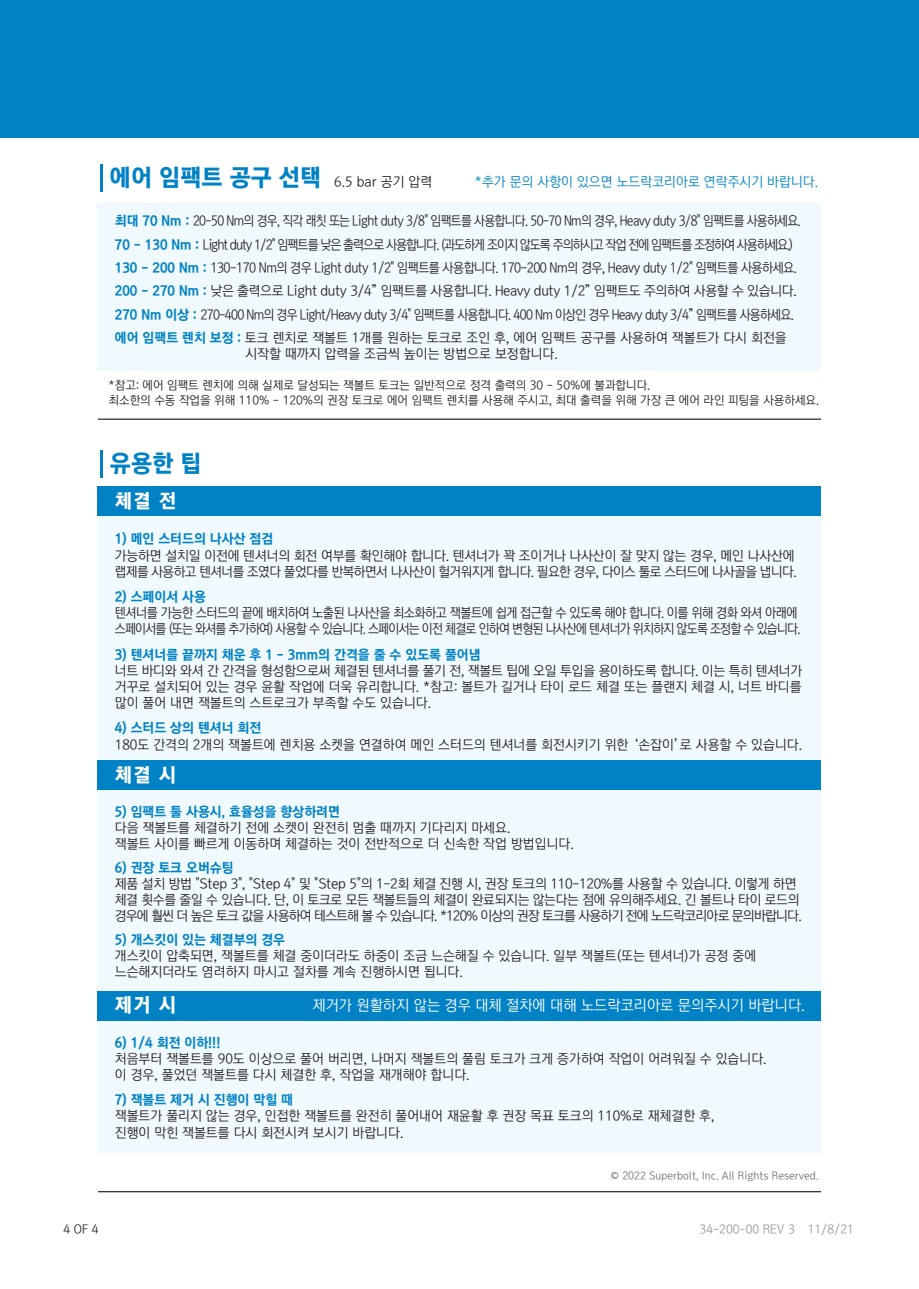
<style>
.page{position:relative;width:919px;height:1289px;background:#fff}
.page>*{position:absolute;margin:0;border:0;box-sizing:border-box;transform-origin:0 0}
.t1{font:24px "Korean GD18 R";color:#0082c5}
.t2{font:19.5px "Korean GD18 R";color:#fff}
.t3{font:15px "Korean GD12 R";color:#fff}
.t4{font:13.5px/23.4px "Korean GD12 R";letter-spacing:-.055em;color:#231f20;scale:.91 1}
.t5{font:13.5px/16.2px "Korean GD12 R";color:#231f20}
.t6{font:13.5px/16.2px "Korean GD12 R";letter-spacing:-.02em;color:#231f20;text-align:justify}
.t7{font:13.5px "Korean GD17 R";color:#0082c5}
.t8{font:13.5px/16.2px "Korean GD12 R";letter-spacing:-.06em;color:#231f20;scale:.94 1}
.t9{font:13.5px/16.2px "Korean GD12 R";letter-spacing:-.04em;color:#231f20}
.t10{font:13.5px "Korean GD12 R";color:#0082c5}
.t11{font:12px/14.4px "Korean GD12 R";color:#231f20}
.t12{font:12px "Korean GD12 R";color:#939598}
.t13{font:10.5px "Korean GD12 R";color:#6c6d70}
.s1{font-family:"Korean GD17 R";color:#0082c5}
</style>
<div class="page">
<div style="left:0;top:0;width:918px;height:137px;background:#0082c5"></div>
<hr style="left:100px;top:450px;width:2px;height:28px;background:#0082c5">
<div style="left:97px;top:515px;width:723px;height:245px;background:#f0f9fd"></div>
<div style="left:97px;top:486px;width:723px;height:29px;background:#0082c5"></div>
<div style="left:97px;top:784px;width:723px;height:207px;background:#f0f9fd"></div>
<div style="left:97px;top:760px;width:723px;height:29px;background:#0082c5"></div>
<div style="left:97px;top:1020px;width:723px;height:132px;background:#f0f9fd"></div>
<div style="left:97px;top:991px;width:723px;height:29px;background:#0082c5"></div>
<hr style="left:98px;top:1191px;width:723px;height:1px;background:#231f20">
<hr style="left:98px;top:418px;width:723px;height:2px;background:#231f20">
<hr style="left:100px;top:164px;width:2px;height:28px;background:#0082c5">
<div style="left:97px;top:203px;width:723px;height:168px;background:#f0f9fd"></div>
<h1 class="t1" style="left:110px;top:165px;width:213px">에어 임팩트 공구 선택</h1>
<p class="t4" style="left:115px;top:209px;width:755px"><span class="s1">최대 70 Nm :</span> 20-50 Nm의 경우, 직각 래칫 또는 Light duty 3/8" 임팩트를 사용합니다. 50-70 Nm의 경우, Heavy duty 3/8" 임팩트를 사용하세요.<br><span class="s1">70 - 130 Nm :</span> Light duty 1/2" 임팩트를 낮은 출력으로 사용합니다. (과도하게 조이지 않도록 주의하시고 작업 전에 임팩트를 조정하여 사용하세요.)<br><span class="s1">130 - 200 Nm :</span> 130-170 Nm의 경우 Light duty 1/2" 임팩트를 사용합니다. 170-200 Nm의 경우, Heavy duty 1/2" 임팩트를 사용하세요.<br><span class="s1">200 - 270 Nm :</span> 낮은 출력으로 Light duty 3/4” 임팩트를 사용합니다. Heavy duty 1/2” 임팩트도 주의하여 사용할 수 있습니다.<br><span class="s1">270 Nm 이상 :</span> 270-400 Nm의 경우 Light/Heavy duty 3/4" 임팩트를 사용합니다. 400 Nm 이상인 경우 Heavy duty 3/4” 임팩트를 사용하세요. <span class="s1">에어 임팩트 렌치 보정 :</span> 토크 렌치로 잭볼트 1개를 원하는 토크로 조인 후, 에어 임팩트 공구를 사용하여 잭볼트가 다시 회전을</p>
<p class="t5" style="left:245px;top:346px;width:314px">시작할 때까지 압력을 조금씩 높이는 방법으로 보정합니다.</p>
<p class="t11" style="left:109px;top:378px;width:712px">*참고: 에어 임팩트 렌치에 의해 실제로 달성되는 잭볼트 토크는 일반적으로 정격 출력의 30 - 50%에 불과합니다.<br>최소한의 수동 작업을 위해 110% - 120%의 권장 토크로 에어 임팩트 렌치를 사용해 주시고, 최대 출력을 위해 가장 큰 에어 라인 피팅을 사용하세요.</p>
<p class="t6" style="left:334px;top:173px;width:100px">6.5 bar 공기 압력</p>
<p class="t10" style="left:475px;top:174px;width:345px">*추가 문의 사항이 있으면 노드락코리아로 연락주시기 바랍니다.</p>
<h1 class="t1" style="left:110px;top:451px;width:93px">유용한 팁</h1>
<h2 class="t2" style="left:115px;top:490px;width:63px">체결 전</h2>
<p class="t7" style="left:115px;top:532px;width:160px">1) 메인 스터드의 나사산 점검</p>
<p class="t9" style="left:115px;top:547px;width:683px">가능하면 설치일 이전에 텐셔너의 회전 여부를 확인해야 합니다. 텐셔너가 꽉 조이거나 나사산이 잘 맞지 않는 경우, 메인 나사산에 랩제를 사용하고 텐셔너를 조였다 풀었다를 반복하면서 나사산이 헐거워지게 합니다. 필요한 경우, 다이스 툴로 스터드에 나사골을 냅니다.</p>
<p class="t7" style="left:115px;top:589px;width:93px">2) 스페이서 사용</p>
<p class="t8" style="left:115px;top:605px;width:731px">텐셔너를 가능한 스터드의 끝에 배치하여 노출된 나사산을 최소화하고 잭볼트에 쉽게 접근할 수 있도록 해야 합니다. 이를 위해 경화 와셔 아래에 스페이서를 (또는 와셔를 추가하여) 사용할 수 있습니다. 스페이서는 이전 체결로 인하여 변형된 나사산에 텐셔너가 위치하지 않도록 조정할 수 있습니다.</p>
<p class="t7" style="left:115px;top:647px;width:367px">3) 텐셔너를 끝까지 채운 후 1 - 3mm의 간격을 줄 수 있도록 풀어냄</p>
<p class="t6" style="left:115px;top:662px;width:689px">너트 바디와 와셔 간 간격을 형성함으로써 체결된 텐셔너를 풀기 전, 잭볼트 팁에 오일 투입을 용이하도록 합니다. 이는 특히 텐셔너가 거꾸로 설치되어 있는 경우 윤활 작업에 더욱 유리합니다. *참고: 볼트가 길거나 타이 로드 체결 또는 플랜지 체결 시, 너트 바디를 많이 풀어 내면 잭볼트의 스트로크가 부족할 수도 있습니다.</p>
<p class="t7" style="left:115px;top:721px;width:148px">4) 스터드 상의 텐셔너 회전</p>
<p class="t5" style="left:115px;top:736px;width:688px">180도 간격의 2개의 잭볼트에 렌치용 소켓을 연결하여 메인 스터드의 텐셔너를 회전시키기 위한 ‘손잡이’로 사용할 수 있습니다.</p>
<h2 class="t2" style="left:115px;top:764px;width:63px">체결 시</h2>
<p class="t7" style="left:115px;top:804px;width:227px">5) 임팩트 툴 사용시, 효율성을 향상하려면</p>
<p class="t5" style="left:115px;top:819px;width:460px">다음 잭볼트를 체결하기 전에 소켓이 완전히 멈출 때까지 기다리지 마세요.<br>잭볼트 사이를 빠르게 이동하며 체결하는 것이 전반적으로 더 신속한 작업 방법입니다.</p>
<p class="t7" style="left:115px;top:860px;width:120px">6) 권장 토크 오버슈팅</p>
<p class="t6" style="left:115px;top:875px;width:688px;text-align:left">제품 설치 방법 "Step 3", "Step 4" 및 "Step 5"의 1-2회 체결 진행 시, 권장 토크의 110-120%를 사용할 수 있습니다. 이렇게 하면 체결 횟수를 줄일 수 있습니다. 단, 이 토크로 모든 잭볼트들의 체결이 완료되지는 않는다는 점에 유의해주세요. 긴 볼트나 타이 로드의 경우에 훨씬 더 높은 토크 값을 사용하여 테스트해 볼 수 있습니다. *120% 이상의 권장 토크를 사용하기 전에 노드락코리아로 문의바랍니다.</p>
<p class="t7" style="left:115px;top:932px;width:172px">5) 개스킷이 있는 체결부의 경우</p>
<p class="t5" style="left:115px;top:947px;width:643px">개스킷이 압축되면, 잭볼트를 체결 중이더라도 하중이 조금 느슨해질 수 있습니다. 일부 잭볼트(또는 텐셔너)가 공정 중에 느슨해지더라도 염려하지 마시고 절차를 계속 진행하시면 됩니다.</p>
<h2 class="t2" style="left:115px;top:995px;width:63px">제거 시</h2>
<p class="t7" style="left:115px;top:1035px;width:107px">6) 1/4 회전 이하!!!</p>
<p class="t5" style="left:115px;top:1050px;width:653px">처음부터 잭볼트를 90도 이상으로 풀어 버리면, 나머지 잭볼트의 풀림 토크가 크게 증가하여 작업이 어려워질 수 있습니다. 이 경우, 풀었던 잭볼트를 다시 체결한 후, 작업을 재개해야 합니다.</p>
<p class="t7" style="left:115px;top:1092px;width:180px">7) 잭볼트 제거 시 진행이 막힐 때</p>
<p class="t5" style="left:115px;top:1108px;width:601px">잭볼트가 풀리지 않는 경우, 인접한 잭볼트를 완전히 풀어내어 재윤활 후 권장 목표 토크의 110%로 재체결한 후, 진행이 막힌 잭볼트를 다시 회전시켜 보시기 바랍니다.</p>
<p class="t3" style="left:312px;top:997px;width:494px">제거가 원활하지 않는 경우 대체 절차에 대해 노드락코리아로 문의주시기 바랍니다.</p>
<p class="t13" style="left:610px;top:1169px;width:210px">© 2022 Superbolt, Inc. All Rights Reserved.</p>
<p class="t11" style="left:64px;top:1222px;width:36px">4 OF 4</p>
<p class="t12" style="left:699px;top:1222px;width:156px">34-200-00 REV 3 11/8/21</p>
</div>
